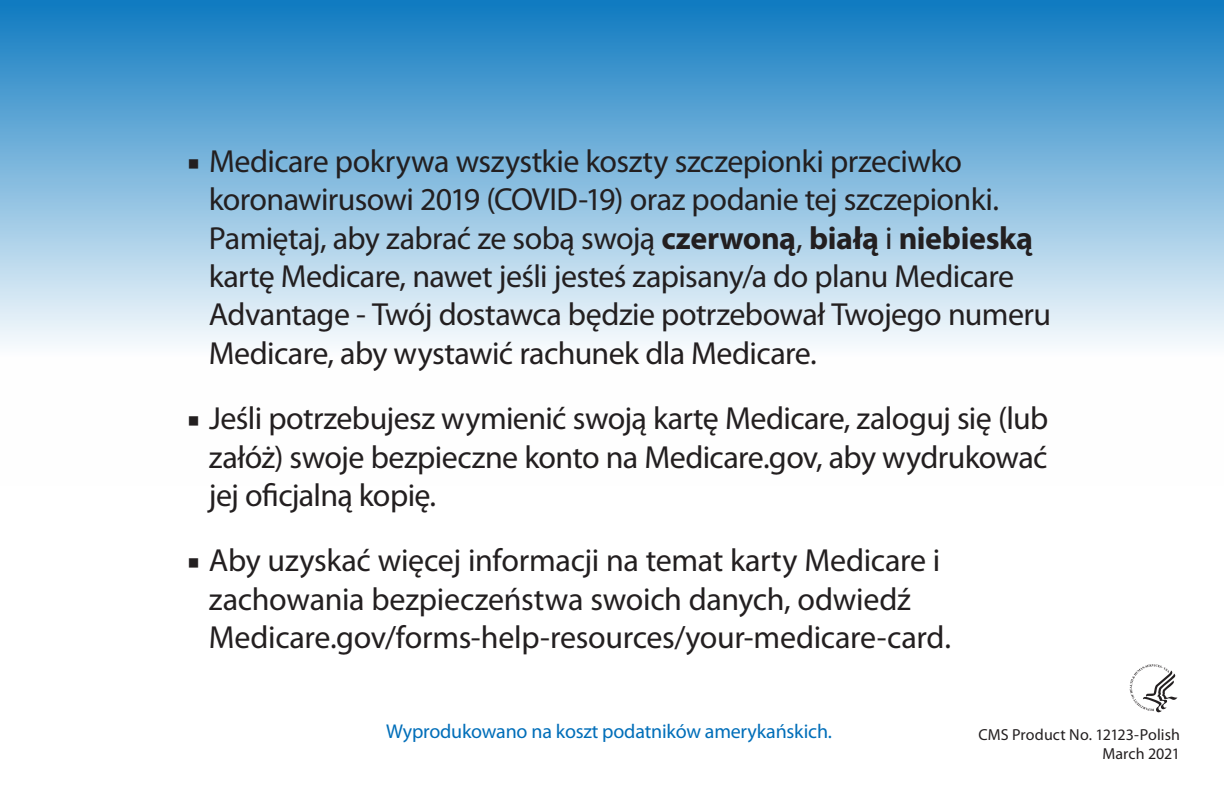
<style>
.page{position:relative;width:1224px;height:792px;background:#fff}
.page>*{position:absolute;margin:0;border:0;box-sizing:border-box;transform-origin:0 0}
.t1{font:32px/38.4px "Myriad Pro";letter-spacing:-.015em;color:#231f20}
.YMB_Body_Text_13{font:20px "Myriad Pro";letter-spacing:-.01em;color:#006eb9}
.t2{font:16px/19.2px "Myriad Pro";letter-spacing:.005em;color:#231f20;text-align:right}
.s1{font-family:"Minion Pro"}
.s2{font-weight:700}
</style>
<div class="page">
<svg style="left:0;top:0;width:1224px;height:345px;background:#80b9dd"></svg>
<svg style="left:1130px;top:664px;width:47px;height:48px"></svg>
<p class="t1" style="left:209px;top:142px;width:844px;text-indent:-22px"><span class="s1">■</span> Medicare pokrywa wszystkie koszty szczepionki przeciwko koronawirusowi 2019 (COVID-19) oraz podanie tej szczepionki.<br>Pamiętaj, aby zabrać ze sobą swoją <span class="s2">czerwoną</span>, <span class="s2">białą</span> i <span class="s2">niebieską </span>kartę Medicare, nawet jeśli jesteś zapisany/a do planu Medicare Advantage - Twój dostawca będzie potrzebował Twojego numeru Medicare, aby wystawić rachunek dla Medicare.</p>
<p class="t1" style="left:209px;top:400px;width:841px;text-align:justify;text-indent:-22px"><span class="s1">■</span> Jeśli potrzebujesz wymienić swoją kartę Medicare, zaloguj się (lub załóż) swoje bezpieczne konto na Medicare.gov, aby wydrukować jej oficjalną kopię.</p>
<p class="t1" style="left:209px;top:542px;width:744px;text-indent:-22px"><span class="s1">■</span> Aby uzyskać więcej informacji na temat karty Medicare i zachowania bezpieczeństwa swoich danych, odwiedź<br>Medicare.gov/forms-help-resources/your-medicare-card.</p>
<h1 class="YMB_Body_Text_13" style="left:386px;top:721px;width:447px">Wyprodukowano na koszt podatników amerykańskich.</h1>
<p class="t2" style="left:978px;top:725px;width:203px">CMS Product No. 12123-Polish<br>March 2021</p>
</div>
